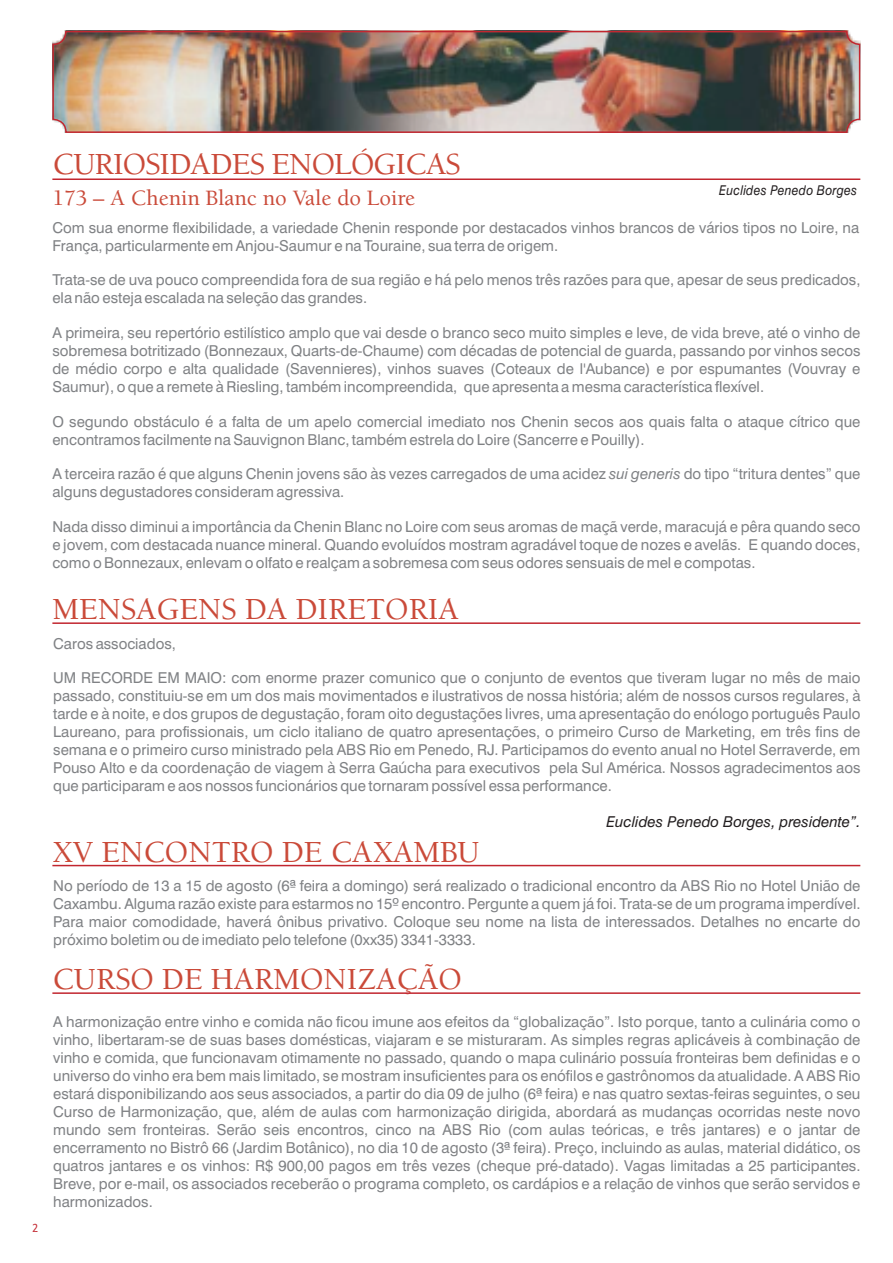
<style>
.page{position:relative;width:893px;height:1263px;background:#fff}
.page>*{position:absolute;margin:0;border:0;box-sizing:border-box;transform-origin:0 0}
.t1{font:500 31.5px "Berkeley LT";color:#ca4a39}
.t2{font:500 31.5px "Berkeley LT";letter-spacing:-.025em;color:#ca4a39}
.t3{font:500 22.5px "Berkeley LT";color:#ca4a39}
.t4{font:15px/18px "Swiss 721 BT";color:#808285;text-align:justify}
.t5{font:italic 15px "Swiss 721 BT";color:#231f20}
.t6{font:italic 13.5px "Swiss 721 BT";letter-spacing:.02em;color:#231f20;scale:.9 1}
.t7{font:12px "Baar Sophia";color:#c2262f;scale:.95 1}
.s1{font-style:italic}
</style>
<div class="page">
<img style="left:55px;top:34px;width:802px;height:96px">
<div style="left:52px;top:31px;width:808px;height:102px;border:2px solid #c2262f;border-radius:13px"></div>
<hr style="left:52px;top:178px;width:808px;height:2px;background:#c2262f">
<hr style="left:52px;top:622px;width:808px;height:2px;background:#c2262f">
<hr style="left:52px;top:992px;width:808px;height:2px;background:#c2262f">
<hr style="left:52px;top:865px;width:808px;height:1px;background:#c2262f">
<p class="t7" style="left:32px;top:1221px;width:8px">2</p>
<h1 class="t2" style="left:52px;top:152px;width:410px">CURIOSIDADES ENOLÓGICAS</h1>
<h2 class="t3" style="left:52px;top:189px;width:364px">173 – A Chenin Blanc no Vale do Loire</h2>
<p class="t6" style="left:719px;top:184px;width:155px">Euclides Penedo Borges</p>
<p class="t4" style="left:52px;top:220px;width:808px">Com sua enorme flexibilidade, a variedade Chenin responde por destacados vinhos brancos de vários tipos no Loire, na<br>França, particularmente em Anjou-Saumur e na Touraine, sua terra de origem.</p>
<p class="t4" style="left:52px;top:272px;width:810px">Trata-se de uva pouco compreendida fora de sua região e há pelo menos três razões para que, apesar de seus predicados, ela não esteja escalada na seleção das grandes.</p>
<p class="t4" style="left:52px;top:325px;width:810px">A primeira, seu repertório estilístico amplo que vai desde o branco seco muito simples e leve, de vida breve, até o vinho de sobremesa botritizado (Bonnezaux, Quarts-de-Chaume) com décadas de potencial de guarda, passando por vinhos secos de médio corpo e alta qualidade (Savennieres), vinhos suaves (Coteaux de l'Aubance) e por espumantes (Vouvray e Saumur), o que a remete à Riesling, também incompreendida, que apresenta a mesma característica flexível.</p>
<p class="t4" style="left:52px;top:414px;width:810px">O segundo obstáculo é a falta de um apelo comercial imediato nos Chenin secos aos quais falta o ataque cítrico que encontramos facilmente na Sauvignon Blanc, também estrela do Loire (Sancerre e Pouilly).</p>
<p class="t4" style="left:52px;top:466px;width:810px">A terceira razão é que alguns Chenin jovens são às vezes carregados de uma acidez <span class="s1">sui generis</span> do tipo “tritura dentes” que alguns degustadores consideram agressiva.</p>
<p class="t4" style="left:52px;top:519px;width:810px">Nada disso diminui a importância da Chenin Blanc no Loire com seus aromas de maçã verde, maracujá e pêra quando seco e jovem, com destacada nuance mineral. Quando evoluídos mostram agradável toque de nozes e avelãs. E quando doces, como o Bonnezaux, enlevam o olfato e realçam a sobremesa com seus odores sensuais de mel e compotas.</p>
<h1 class="t1" style="left:52px;top:597px;width:408px">MENSAGENS DA DIRETORIA</h1>
<p class="t4" style="left:53px;top:636px;width:124px">Caros associados,</p>
<p class="t4" style="left:53px;top:670px;width:809px">UM RECORDE EM MAIO: com enorme prazer comunico que o conjunto de eventos que tiveram lugar no mês de maio passado, constituiu-se em um dos mais movimentados e ilustrativos de nossa história; além de nossos cursos regulares, à tarde e à noite, e dos grupos de degustação, foram oito degustações livres, uma apresentação do enólogo português Paulo Laureano, para profissionais, um ciclo italiano de quatro apresentações, o primeiro Curso de Marketing, em três fins de semana e o primeiro curso ministrado pela ABS Rio em Penedo, RJ. Participamos do evento anual no Hotel Serraverde, em Pouso Alto e da coordenação de viagem à Serra Gaúcha para executivos pela Sul América. Nossos agradecimentos aos que participaram e aos nossos funcionários que tornaram possível essa performance.</p>
<p class="t5" style="left:606px;top:816px;width:256px">Euclides Penedo Borges, presidente”.</p>
<h1 class="t1" style="left:52px;top:840px;width:429px">XV ENCONTRO DE CAXAMBU</h1>
<p class="t4" style="left:53px;top:878px;width:809px">No período de 13 a 15 de agosto (6ª feira a domingo) será realizado o tradicional encontro da ABS Rio no Hotel União de Caxambu. Alguma razão existe para estarmos no 15º encontro. Pergunte a quem já foi. Trata-se de um programa imperdível.<br>Para maior comodidade, haverá ônibus privativo. Coloque seu nome na lista de interessados. Detalhes no encarte do próximo boletim ou de imediato pelo telefone (0xx35) 3341-3333.</p>
<h1 class="t1" style="left:52px;top:967px;width:411px">CURSO DE HARMONIZAÇÃO</h1>
<p class="t4" style="left:53px;top:1014px;width:809px">A harmonização entre vinho e comida não ficou imune aos efeitos da “globalização”. Isto porque, tanto a culinária como o vinho, libertaram-se de suas bases domésticas, viajaram e se misturaram. As simples regras aplicáveis à combinação de vinho e comida, que funcionavam otimamente no passado, quando o mapa culinário possuía fronteiras bem definidas e o universo do vinho era bem mais limitado, se mostram insuficientes para os enófilos e gastrônomos da atualidade. A ABS Rio estará disponibilizando aos seus associados, a partir do dia 09 de julho (6ª feira) e nas quatro sextas-feiras seguintes, o seu Curso de Harmonização, que, além de aulas com harmonização dirigida, abordará as mudanças ocorridas neste novo mundo sem fronteiras. Serão seis encontros, cinco na ABS Rio (com aulas teóricas, e três jantares) e o jantar de encerramento no Bistrô 66 (Jardim Botânico), no dia 10 de agosto (3ª feira). Preço, incluindo as aulas, material didático, os quatros jantares e os vinhos: R$ 900,00 pagos em três vezes (cheque pré-datado). Vagas limitadas a 25 participantes.<br>Breve, por e-mail, os associados receberão o programa completo, os cardápios e a relação de vinhos que serão servidos e harmonizados.</p>
</div>
